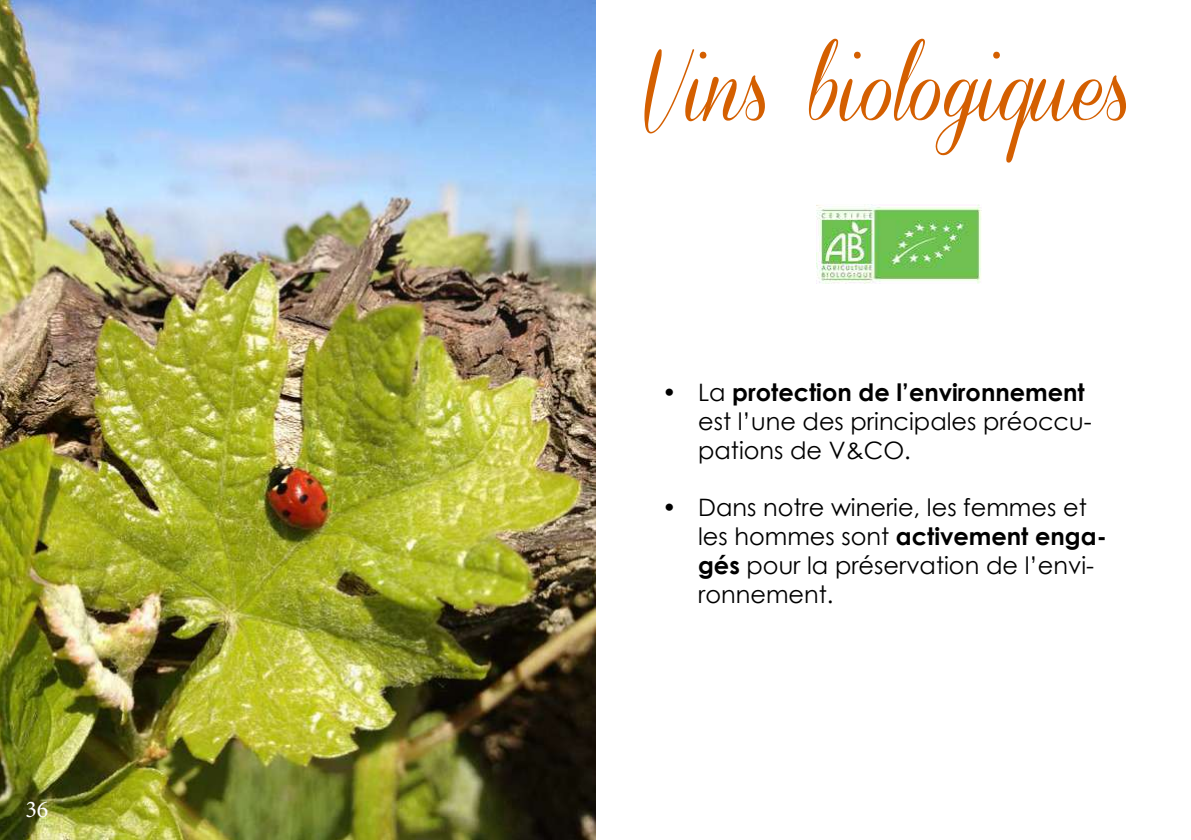
<style>
.page{position:relative;width:1191px;height:840px;background:#fff}
.page>*{position:absolute;margin:0;border:0;box-sizing:border-box;transform-origin:0 0}
.t1{font:78px "Coneria Script Demo";color:#d45f00}
.t2{font:24px/28.8px "Century Gothic";color:#000}
.t3{font:24px "Minion Pro";color:#fff}
.s1{font-weight:700}
</style>
<div class="page">
<img style="left:0;top:0;width:595px;height:839px">
<img style="left:816px;top:204px;width:165px;height:79px">
<p class="t3" style="left:25px;top:792px;width:25px">36</p>
<h1 class="t1" style="left:643px;top:47px;width:490px">Vins biologiques</h1>
<p class="t2" style="left:698px;top:377px;width:395px;text-indent:-36px">• La <span class="s1">protection de l’environnement </span>est l’une des principales préoccu&shy;pations de V&amp;CO.</p>
<p class="t2" style="left:698px;top:492px;width:410px;text-indent:-36px">• Dans notre winerie, les femmes et les hommes sont <span class="s1">activement enga&shy;gés</span> pour la préservation de l’envi&shy;ronnement.</p>
</div>
